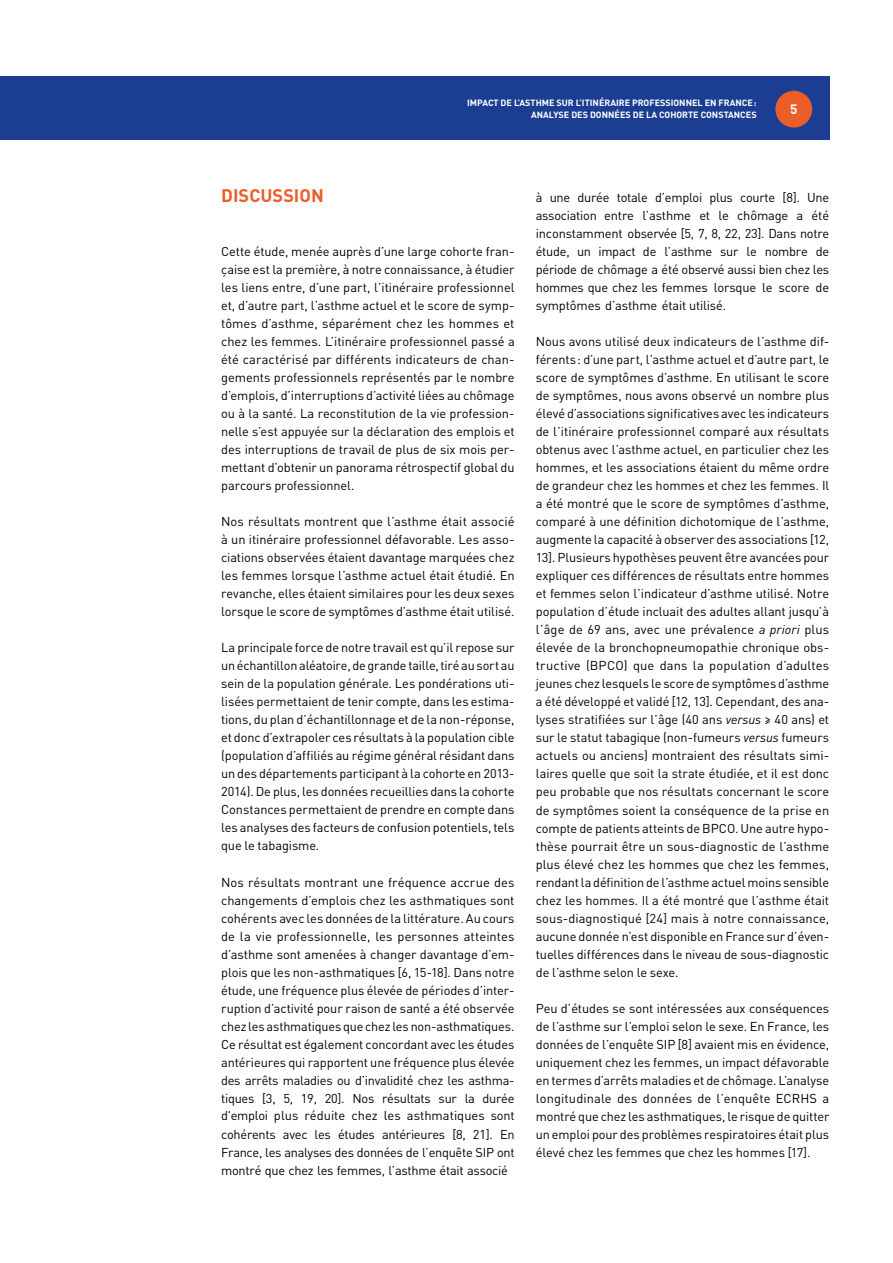
<style>
.page{position:relative;width:893px;height:1263px;background:#fff}
.page>*{position:absolute;margin:0;border:0;box-sizing:border-box;transform-origin:0 0}
.Textecourant{font:700 18px "DIN Pro";color:#eb5e29}
.t1{font:700 13.5px "DIN Pro";color:#fff}
.Textecourant-2{font:12.75px/18px "DIN Pro";letter-spacing:-.01em;color:#000;text-align:justify}
.t2{font:700 9px/12px "DIN Pro";color:#fff;text-align:right}
.s1{font-style:inherit}
.s2{font-style:italic}
</style>
<div class="page">
<div style="left:0;top:77px;width:829px;height:63px;background:#1b3e92"></div>
<div style="left:775px;top:91px;width:37px;height:37px;background:#eb5e29;border-radius:50%"></div>
<p class="t2" style="left:467px;top:96px;width:291px">IMPACT DE L’ASTHME SUR L’ITINÉRAIRE PROFESSIONNEL EN FRANCE:<br>ANALYSE DES DONNÉES DE LA COHORTE CONSTANCES</p>
<p class="t1" style="left:790px;top:98px;width:9px">5</p>
<p class="Textecourant" style="left:221px;top:181px;width:104px">DISCUSSION</p>
<p class="Textecourant-2" style="left:221px;top:242px;width:295px">Cette étude, menée auprès d’une large cohorte fran&shy;çaise est la première, à notre connaissance, à étudier les liens entre, d’une part, l’itinéraire professionnel et, d’autre part, l’asthme actuel et le score de symp&shy;tômes d’asthme, séparément chez les hommes et chez les femmes. L’itinéraire professionnel passé a été caractérisé par différents indicateurs de chan&shy;gements professionnels représentés par le nombre d’emplois, d’interruptions d’activité liées au chômage ou à la santé. La reconstitution de la vie profession&shy;nelle s’est appuyée sur la déclaration des emplois et des interruptions de travail de plus de six mois per&shy;mettant d’obtenir un panorama rétrospectif global du parcours professionnel.</p>
<p class="Textecourant-2" style="left:221px;top:512px;width:295px">Nos résultats montrent que l’asthme était associé à un itinéraire professionnel défavorable. Les asso&shy;ciations observées étaient davantage marquées chez les femmes lorsque l’asthme actuel était étudié. En revanche, elles étaient similaires pour les deux sexes lorsque le score de symptômes d’asthme était utilisé.</p>
<p class="Textecourant-2" style="left:221px;top:638px;width:295px">La principale force de notre travail est qu’il repose sur un échantillon aléatoire, de grande taille, tiré au sort au sein de la population générale. Les pondérations uti&shy;lisées permettaient de tenir compte, dans les estima&shy;tions, du plan d’échantillonnage et de la non-réponse, et donc d’extrapoler ces résultats à la population cible (population d’affiliés au régime général résidant dans un des départements participant à la cohorte en 2013- 2014). De plus, les données recueillies dans la cohorte Constances permettaient de prendre en compte dans les analyses des facteurs de confusion potentiels, tels que le tabagisme.</p>
<p class="Textecourant-2" style="left:221px;top:872px;width:295px">Nos résultats montrant une fréquence accrue des changements d’emplois chez les asthmatiques sont cohérents avec les données de la littérature. Au cours de la vie professionnelle, les personnes atteintes d’asthme sont amenées à changer davantage d’em&shy;plois que les non-asthmatiques [6, 15-18]. Dans notre étude, une fréquence plus élevée de périodes d’inter&shy;ruption d’activité pour raison de santé a été observée chez les asthmatiques que chez les non-asthmatiques.<br>Ce résultat est également concordant avec les études antérieures qui rapportent une fréquence plus élevée des arrêts maladies ou d’invalidité chez les asthma&shy;tiques [3, 5, 19, 20]. Nos résultats sur la durée <span class="s1">d'emploi</span> plus réduite chez les asthmatiques sont</p>
<p class="Textecourant-2" style="left:221px;top:1124px;width:295px">cohérents avec les études antérieures [8, 21]. En France, les analyses des données de l’enquête SIP ont montré que chez les femmes, l’asthme était associé</p>
<p class="Textecourant-2" style="left:536px;top:187px;width:295px">à une durée <span class="s1">totale</span> d’emploi plus courte [8]. Une association entre l’asthme et le chômage a été inconstamment observée [5, 7, 8, 22, 23]. Dans notre étude, un impact de l’asthme sur le nombre de période de chômage a été observé aussi bien chez les hommes que chez les femmes lorsque le score de symptômes d’asthme était utilisé.</p>
<p class="Textecourant-2" style="left:536px;top:332px;width:295px">Nous avons utilisé deux indicateurs de l’asthme dif&shy;férents: d’une part, l’asthme actuel et d’autre part, le score de symptômes d’asthme. En utilisant le score de symptômes, nous avons observé un nombre plus élevé d’associations significatives avec les indicateurs de l’itinéraire professionnel comparé aux résultats obtenus avec l’asthme actuel, en particulier chez les hommes, et les associations étaient du même ordre de grandeur chez les hommes et chez les femmes. Il a été montré que le score de symptômes d’asthme, comparé à une définition dichotomique de l’asthme, augmente la capacité à observer des associations [12, 13]. Plusieurs hypothèses peuvent être avancées pour expliquer ces différences de résultats entre hommes et femmes selon l’indicateur d’asthme utilisé. Notre population d’étude incluait des adultes allant jusqu’à l’âge de 69 ans, avec une prévalence <span class="s2">a priori</span> plus élevée de la bronchopneumopathie chronique obs&shy;tructive (BPCO) que dans la population d’adultes jeunes chez lesquels le score de symptômes d’asthme a été développé et validé [12, 13]. Cependant, des ana&shy;lyses stratifiées sur l’âge (40 ans <span class="s2">versus</span> ≥ 40 ans) et sur le statut tabagique (non-fumeurs <span class="s2">versus</span> fumeurs actuels ou anciens) montraient des résultats simi&shy;laires quelle que soit la strate étudiée, et il est donc peu probable que nos résultats concernant le score de symptômes soient la conséquence de la prise en compte de patients atteints de BPCO. Une autre hypo&shy;thèse pourrait être un sous-diagnostic de l’asthme plus élevé chez les hommes que chez les femmes, rendant la définition de l’asthme actuel moins sensible chez les hommes. Il a été montré que l’asthme était sous-diagnostiqué [24] mais à notre connaissance, aucune donnée n’est disponible en France sur d’éven&shy;tuelles différences dans le niveau de sous-diagnostic de l’asthme selon le sexe.</p>
<p class="Textecourant-2" style="left:536px;top:998px;width:295px">Peu d’études se sont intéressées aux conséquences de l’asthme sur l’emploi selon le sexe. En France, les données de l’enquête SIP [8] avaient mis en évidence, uniquement chez les femmes, un impact défavorable en termes d’arrêts maladies et de chômage. L’analyse longitudinale des données de l’enquête ECRHS a montré que chez les asthmatiques, le risque de quitter un emploi pour des problèmes respiratoires était plus élevé chez les femmes que chez les hommes [17].</p>
</div>
